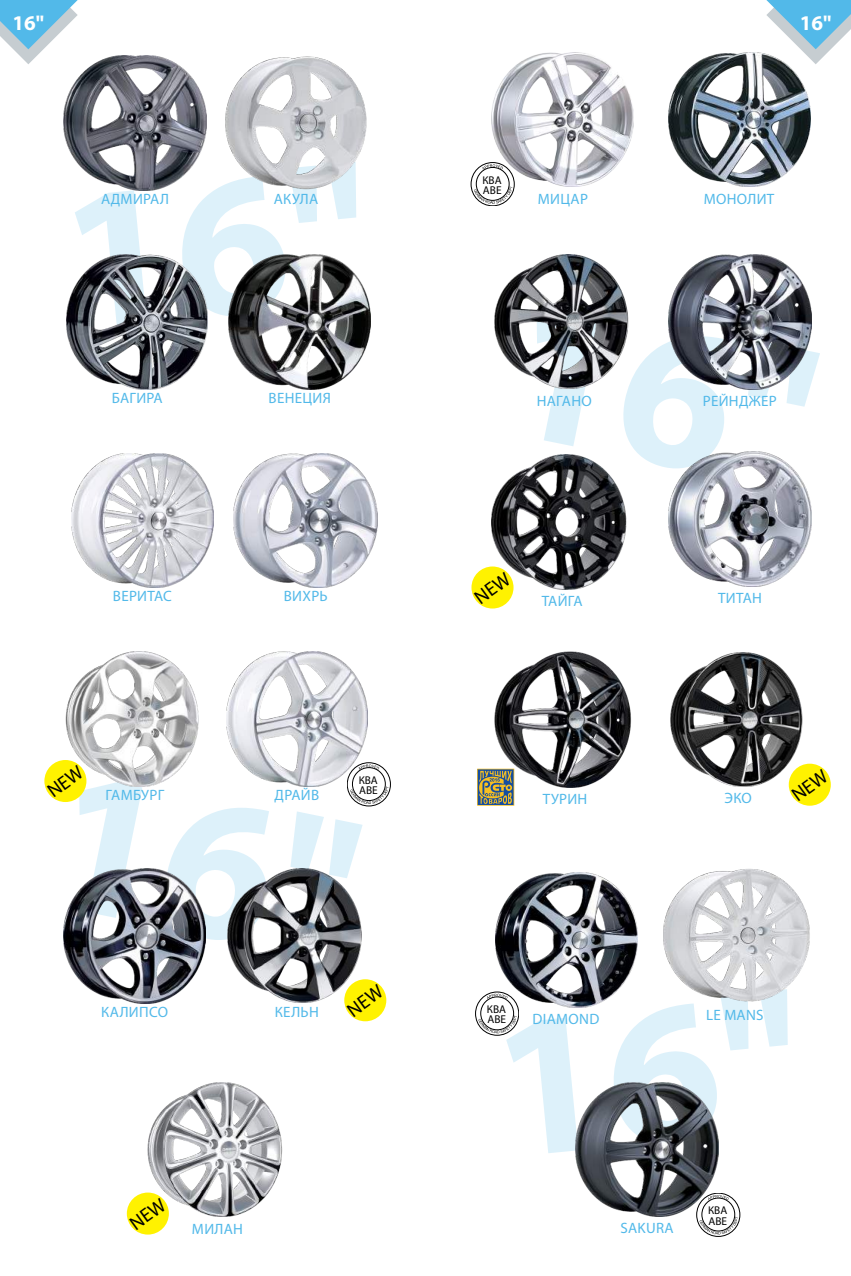
<style>
.page{position:relative;width:851px;height:1276px;background:#fff}
.page>*{position:absolute;margin:0;border:0;box-sizing:border-box;transform-origin:0 0}
.t1{font:700 21px "Myriad Pro";color:#fff}
.t2{font:15px "Myriad Pro";letter-spacing:.02em;color:#52b9e9}
.t3{font:600 11.25px/10.4px "Segoe UI";color:#000}
</style>
<div class="page">
<img style="left:670px;top:652px;width:133px;height:134px">
<img style="left:663px;top:869px;width:147px;height:120px">
<img style="left:495px;top:255px;width:131px;height:110px">
<img style="left:670px;top:255px;width:141px;height:48px">
<img style="left:668px;top:477px;width:143px;height:109px">
<img style="left:494px;top:652px;width:137px;height:135px">
<svg style="left:766px;top:0;width:84px;height:64px"></svg>
<svg style="left:696px;top:1193px;width:44px;height:43px"></svg>
<svg style="left:0;top:0;width:78px;height:64px"></svg>
<img style="left:63px;top:56px;width:143px;height:106px">
<img style="left:225px;top:56px;width:142px;height:106px">
<img style="left:67px;top:290px;width:141px;height:99px">
<img style="left:229px;top:282px;width:141px;height:107px">
<img style="left:72px;top:453px;width:141px;height:135px">
<img style="left:234px;top:453px;width:143px;height:135px">
<img style="left:226px;top:652px;width:141px;height:123px">
<img style="left:64px;top:948px;width:141px;height:55px">
<svg style="left:347px;top:762px;width:43px;height:44px"></svg>
<svg style="left:475px;top:992px;width:29px;height:43px"></svg>
<div style="left:127px;top:1192px;width:42px;height:42px;background:#fff200;border-radius:50%"></div>
<img style="left:147px;top:1082px;width:135px;height:135px">
<img style="left:492px;top:52px;width:142px;height:135px">
<img style="left:668px;top:52px;width:142px;height:135px">
<svg style="left:471px;top:162px;width:43px;height:44px"></svg>
<img style="left:492px;top:476px;width:134px;height:113px">
<svg style="left:471px;top:566px;width:42px;height:42px"></svg>
<img style="left:228px;top:948px;width:133px;height:55px">
<img style="left:65px;top:652px;width:133px;height:123px">
<svg style="left:44px;top:760px;width:42px;height:42px"></svg>
<div style="left:344px;top:979px;width:42px;height:42px;background:#fff200;border-radius:50%"></div>
<img style="left:575px;top:1156px;width:143px;height:60px">
<img style="left:495px;top:873px;width:142px;height:134px">
<svg style="left:788px;top:763px;width:42px;height:42px"></svg>
<svg style="left:477px;top:768px;width:37px;height:38px"></svg>
<svg style="left:73px;top:162px;width:288px;height:167px"></svg>
<svg style="left:504px;top:989px;width:280px;height:167px"></svg>
<svg style="left:513px;top:303px;width:299px;height:174px"></svg>
<svg style="left:56px;top:775px;width:306px;height:173px"></svg>
<svg style="left:129px;top:1197px;width:38px;height:33px"></svg>
<svg style="left:474px;top:571px;width:38px;height:33px"></svg>
<svg style="left:47px;top:765px;width:38px;height:32px"></svg>
<svg style="left:346px;top:984px;width:38px;height:33px"></svg>
<svg style="left:791px;top:768px;width:38px;height:33px"></svg>
<h1 class="t1" style="left:13px;top:9px;width:33px">16"</h1>
<p class="t2" style="left:101px;top:190px;width:31px">АДМИР</p>
<p class="t2" style="left:150px;top:190px;width:19px">АЛ</p>
<p class="t2" style="left:274px;top:190px;width:46px">АКУЛА</p>
<p class="t2" style="left:112px;top:388px;width:53px">БАГИРА</p>
<p class="t2" style="left:268px;top:388px;width:9px">ВЕНЕ</p>
<p class="t2" style="left:302px;top:388px;width:30px">ЦИЯ</p>
<p class="t2" style="left:113px;top:587px;width:10px">ВЕРИТ</p>
<p class="t2" style="left:154px;top:587px;width:19px">АС</p>
<p class="t2" style="left:284px;top:587px;width:36px">ВИХРЬ</p>
<p class="t2" style="left:106px;top:786px;width:60px">ГАМБУРГ</p>
<p class="t2" style="left:274px;top:786px;width:36px">ДРАЙВ</p>
<p class="t3" style="left:358px;top:774px;width:21px">КВА<br>АВЕ</p>
<p class="t2" style="left:101px;top:1002px;width:67px">КАЛИ ПСО</p>
<p class="t2" style="left:275px;top:1002px;width:18px">КЕЛЬН</p>
<p class="t2" style="left:192px;top:1219px;width:11px">МИЛ</p>
<p class="t2" style="left:224px;top:1219px;width:18px">АН</p>
<h1 class="t1" style="left:799px;top:9px;width:33px">16"</h1>
<p class="t3" style="left:482px;top:174px;width:21px">КВА<br>АВЕ</p>
<p class="t2" style="left:538px;top:189px;width:50px">МИ ЦАР</p>
<p class="t2" style="left:703px;top:189px;width:11px">МОНОЛИТ</p>
<p class="t2" style="left:536px;top:391px;width:45px">НАГАНО</p>
<p class="t2" style="left:702px;top:391px;width:10px">РЕЙН</p>
<p class="t2" style="left:739px;top:391px;width:31px">ДЖЕР</p>
<p class="t2" style="left:541px;top:592px;width:42px">ТАЙ ГА</p>
<p class="t2" style="left:542px;top:789px;width:27px">ТУРИН</p>
<p class="t2" style="left:718px;top:589px;width:43px">ТИТАН</p>
<p class="t2" style="left:724px;top:789px;width:28px">ЭКО</p>
<p class="t3" style="left:487px;top:1004px;width:21px">КВА<br>АВЕ</p>
<p class="t2" style="left:532px;top:1010px;width:57px">DIAMOND</p>
<p class="t2" style="left:706px;top:1005px;width:41px">LE MANS</p>
<p class="t2" style="left:620px;top:1219px;width:53px">SAKURA</p>
<p class="t3" style="left:708px;top:1205px;width:21px">КВА<br>АВЕ</p>
</div>
